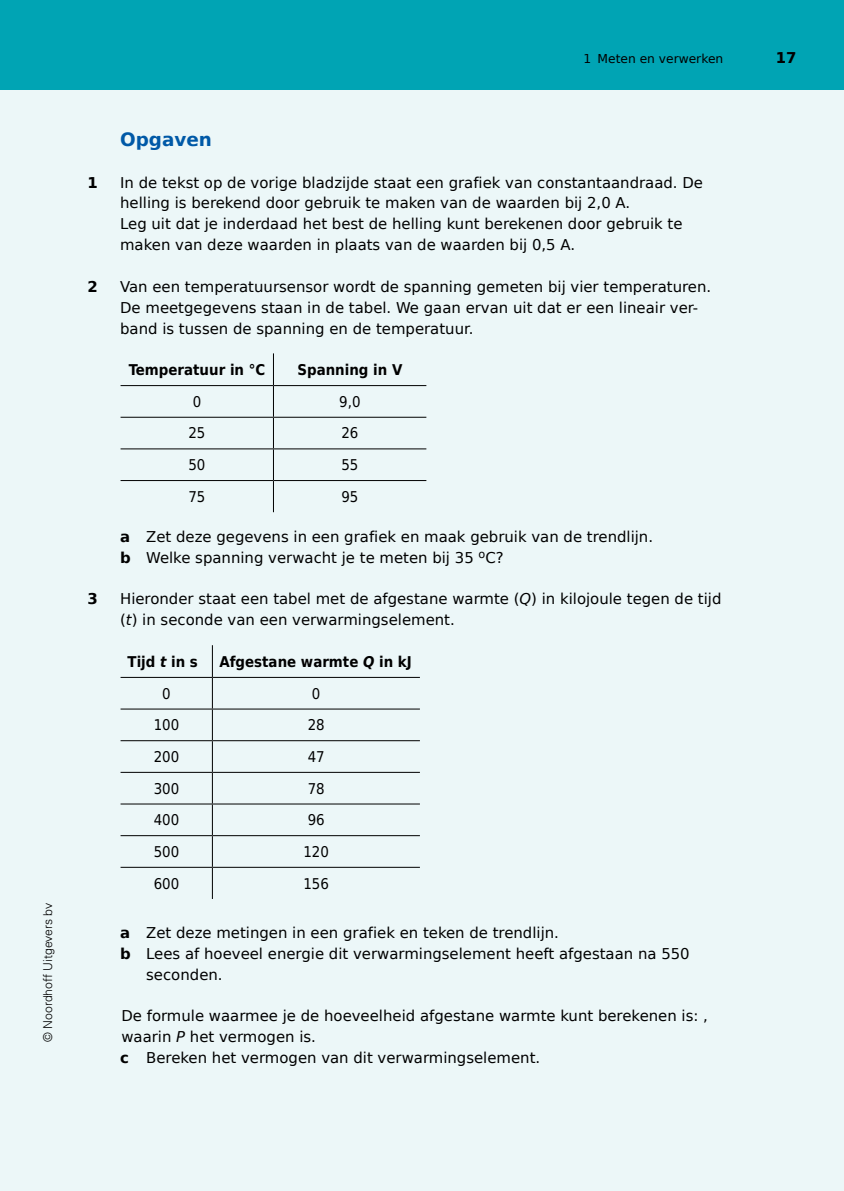
<style>
.page{position:relative;width:844px;height:1191px;background:#fff}
.page>*{position:absolute;margin:0;border:0;box-sizing:border-box;transform-origin:0 0}
.t1{font:700 18.38px "DejaVu Sans";color:#0059a7}
.t2{font:14.88px/20.8px "DejaVu Sans";color:#000}
.t3{font:700 14.88px "DejaVu Sans Condensed";color:#000}
.t4{font:14.88px "DejaVu Sans Condensed";color:#000}
.t5{font:700 14.88px "DejaVu Sans";color:#000}
.t6{font:300 12.25px "Univers LT Std";color:#000}
.t7{font:12.25px "DejaVu Sans";color:#000}
.s1{font-weight:700}
.s2{font-style:italic}
</style>
<div class="page">
<div style="left:0;top:0;width:843px;height:1191px;background:#ecf7f8"></div>
<div style="left:0;top:0;width:843px;height:89px;background:#00a4b4"></div>
<hr style="left:273px;top:353px;width:1px;height:32px;background:#000">
<hr style="left:273px;top:386px;width:1px;height:31px;background:#000">
<hr style="left:120px;top:417px;width:153px;height:1px;background:#000">
<hr style="left:273px;top:417px;width:153px;height:1px;background:#000">
<hr style="left:273px;top:418px;width:1px;height:30px;background:#000">
<hr style="left:120px;top:448px;width:153px;height:1px;background:#000">
<hr style="left:273px;top:448px;width:153px;height:1px;background:#000">
<hr style="left:273px;top:449px;width:1px;height:31px;background:#000">
<hr style="left:120px;top:480px;width:153px;height:1px;background:#000">
<hr style="left:273px;top:480px;width:153px;height:1px;background:#000">
<hr style="left:273px;top:481px;width:1px;height:31px;background:#000">
<hr style="left:120px;top:385px;width:153px;height:1px;background:#000">
<hr style="left:273px;top:385px;width:153px;height:1px;background:#000">
<hr style="left:212px;top:645px;width:1px;height:32px;background:#000">
<hr style="left:212px;top:678px;width:1px;height:30px;background:#000">
<hr style="left:120px;top:708px;width:92px;height:1px;background:#000">
<hr style="left:212px;top:708px;width:208px;height:1px;background:#000">
<hr style="left:212px;top:709px;width:1px;height:31px;background:#000">
<hr style="left:120px;top:740px;width:92px;height:1px;background:#000">
<hr style="left:212px;top:740px;width:208px;height:1px;background:#000">
<hr style="left:212px;top:741px;width:1px;height:31px;background:#000">
<hr style="left:120px;top:772px;width:92px;height:1px;background:#000">
<hr style="left:212px;top:772px;width:208px;height:1px;background:#000">
<hr style="left:212px;top:773px;width:1px;height:30px;background:#000">
<hr style="left:120px;top:803px;width:92px;height:1px;background:#000">
<hr style="left:212px;top:803px;width:208px;height:1px;background:#000">
<hr style="left:212px;top:804px;width:1px;height:31px;background:#000">
<hr style="left:120px;top:835px;width:92px;height:1px;background:#000">
<hr style="left:212px;top:835px;width:208px;height:1px;background:#000">
<hr style="left:212px;top:836px;width:1px;height:30px;background:#000">
<hr style="left:120px;top:866px;width:92px;height:1px;background:#000">
<hr style="left:212px;top:866px;width:208px;height:1px;background:#000">
<hr style="left:212px;top:867px;width:1px;height:32px;background:#000">
<hr style="left:120px;top:677px;width:92px;height:1px;background:#000">
<hr style="left:212px;top:677px;width:208px;height:1px;background:#000">
<p class="t6" style="left:40px;top:1042px;width:141px;rotate:-90deg">© Noordhoff Uitgevers bv</p>
<p class="t1" style="left:120px;top:124px;width:93px">Opgaven</p>
<p class="t7" style="left:583px;top:48px;width:141px">1 Meten en verwerken</p>
<p class="t5" style="left:775px;top:45px;width:22px">17</p>
<p class="t5" style="left:87px;top:170px;width:12px">1</p>
<p class="t2" style="left:120px;top:171px;width:584px">In de tekst op de vorige bladzijde staat een grafiek van constantaandraad. De helling is berekend door gebruik te maken van de waarden bij 2,0 A.<br>Leg uit dat je inderdaad het best de helling kunt berekenen door gebruik te maken van deze waarden in plaats van de waarden bij 0,5 A.</p>
<p class="t5" style="left:87px;top:274px;width:12px">2</p>
<p class="t2" style="left:120px;top:275px;width:592px">Van een temperatuursensor wordt de spanning gemeten bij vier temperaturen.<br>De meetgegevens staan in de tabel. We gaan ervan uit dat er een lineair ver&shy;band is tussen de spanning en de temperatuur.</p>
<p class="t3" style="left:129px;top:358px;width:138px">Temperatuur in °C</p>
<p class="t3" style="left:297px;top:358px;width:106px">Spanning in V</p>
<p class="t4" style="left:193px;top:389px;width:10px">0</p>
<p class="t4" style="left:339px;top:389px;width:23px">9,0</p>
<p class="t4" style="left:188px;top:421px;width:19px">25</p>
<p class="t4" style="left:341px;top:421px;width:19px">26</p>
<p class="t4" style="left:188px;top:453px;width:19px">50</p>
<p class="t4" style="left:341px;top:453px;width:19px">55</p>
<p class="t4" style="left:188px;top:484px;width:19px">75</p>
<p class="t4" style="left:341px;top:484px;width:19px">95</p>
<p class="t2" style="left:120px;top:525px;width:534px"><span class="s1">a</span> Zet deze gegevens in een grafiek en maak gebruik van de trendlijn. <span class="s1">b</span> Welke spanning verwacht je te meten bij 35 <sup>o</sup>C?</p>
<p class="t5" style="left:87px;top:587px;width:12px">3</p>
<p class="t2" style="left:120px;top:588px;width:602px">Hieronder staat een tabel met de afgestane warmte (<span class="s2">Q</span>) in kilojoule tegen de tijd (<span class="s2">t</span>) in seconde van een verwarmingselement.</p>
<p class="t3" style="left:127px;top:649px;width:72px">Tijd <span class="s2">t</span> in s</p>
<p class="t3" style="left:219px;top:649px;width:194px">Afgestane warmte <span class="s2">Q</span> in kJ</p>
<p class="t4" style="left:162px;top:681px;width:10px">0</p>
<p class="t4" style="left:312px;top:681px;width:10px">0</p>
<p class="t4" style="left:154px;top:713px;width:27px">100</p>
<p class="t4" style="left:307px;top:713px;width:19px">28</p>
<p class="t4" style="left:154px;top:744px;width:27px">200</p>
<p class="t4" style="left:307px;top:744px;width:19px">47</p>
<p class="t4" style="left:154px;top:776px;width:27px">300</p>
<p class="t4" style="left:307px;top:776px;width:19px">78</p>
<p class="t4" style="left:154px;top:808px;width:27px">400</p>
<p class="t4" style="left:307px;top:808px;width:19px">96</p>
<p class="t4" style="left:154px;top:839px;width:27px">500</p>
<p class="t4" style="left:303px;top:839px;width:27px">120</p>
<p class="t4" style="left:154px;top:871px;width:27px">600</p>
<p class="t4" style="left:303px;top:871px;width:27px">156</p>
<p class="t2" style="left:120px;top:921px;width:440px"><span class="s1">a</span> Zet deze metingen in een grafiek en teken de trendlijn.</p>
<p class="t2" style="left:120px;top:942px;width:571px"><span class="s1">b</span> Lees af hoeveel energie dit verwarmingselement heeft afgestaan na 550</p>
<p class="t2" style="left:146px;top:963px;width:78px">seconden.</p>
<p class="t2" style="left:120px;top:1004px;width:589px">De formule waarmee je de hoeveelheid afgestane warmte kunt berekenen is: , waarin <span class="s2">P</span> het vermogen is.<br><span class="s1">c</span> Bereken het vermogen van dit verwarmingselement.</p>
</div>
